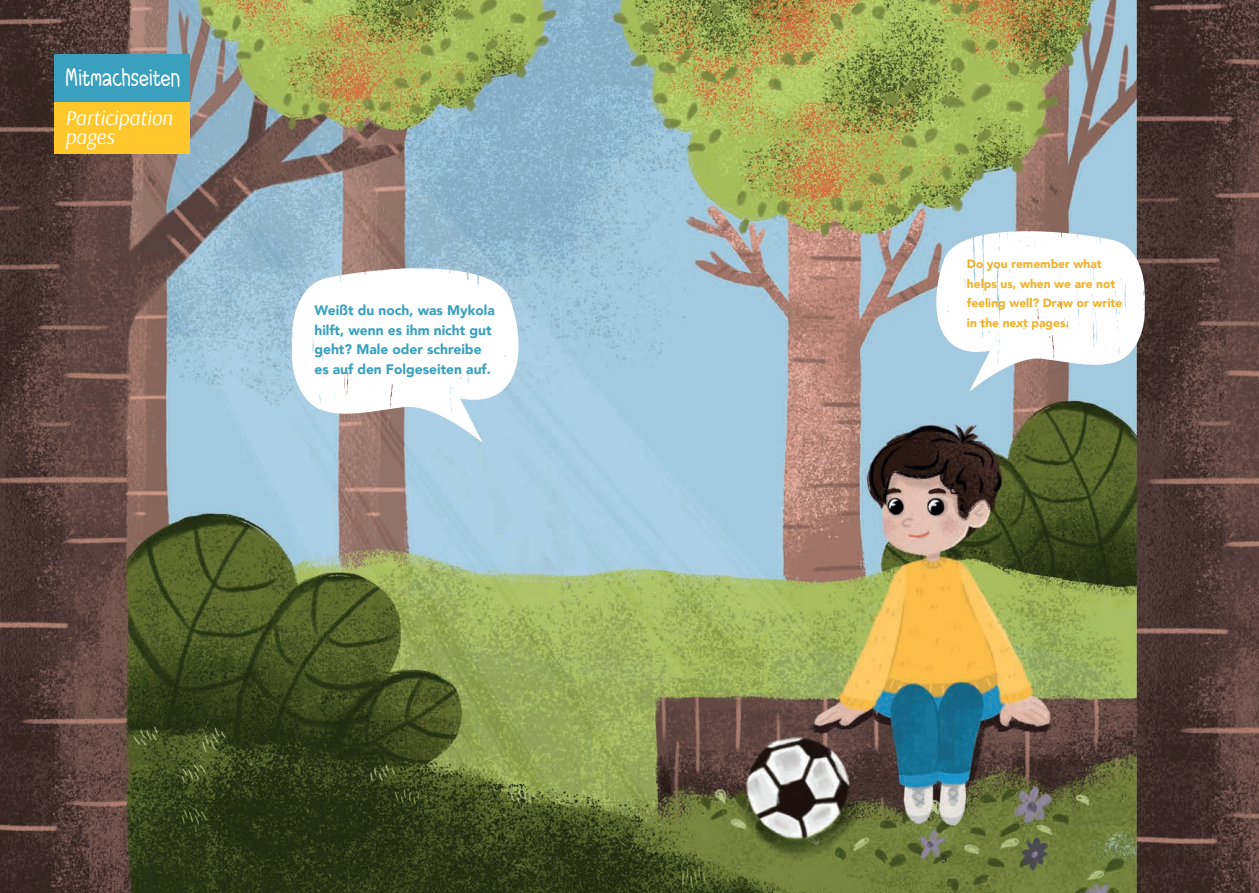
<style>
.page{position:relative;width:1259px;height:893px;background:#fff}
.page>*{position:absolute;margin:0;border:0;box-sizing:border-box;transform-origin:0 0}
.t1{font:25.5px "Itty Bitty Notebook";letter-spacing:.005em;color:#fff}
.t2{font:italic 21px/19.5px "Arsenal";color:#fff}
.t3{font:900 13.8px/19.8px "Avenir";color:#3aa0be}
.t4{font:900 12px/19.8px "Avenir";color:#efb12a}
.t5{font:12px "Minion Pro";color:#231f20}
</style>
<div class="page">
<img style="left:0;top:0;width:1259px;height:893px">
<div style="left:54px;top:54px;width:135px;height:49px;background:#3aa0be"></div>
<div style="left:54px;top:103px;width:135px;height:51px;background:#fec72b"></div>
<svg style="left:289px;top:268px;width:237px;height:174px"></svg>
<svg style="left:929px;top:231px;width:218px;height:160px"></svg>
<h1 class="t1" style="left:66px;top:64px;width:116px">Mitmachseiten</h1>
<h2 class="t2" style="left:65px;top:108px;width:109px">Participation pages</h2>
<p class="t3" style="left:314px;top:300px;width:182px">Weißt du noch, was Mykola hilft, wenn es ihm nicht gut geht? Male oder schreibe es auf den Folgeseiten auf.</p>
<p class="t4" style="left:967px;top:253px;width:157px">Do you remember what helps us, when we are not feeling well? Draw or write in the next pages.</p>
<p class="t5" style="left:941px;top:852px;width:7px">5</p>
</div>
